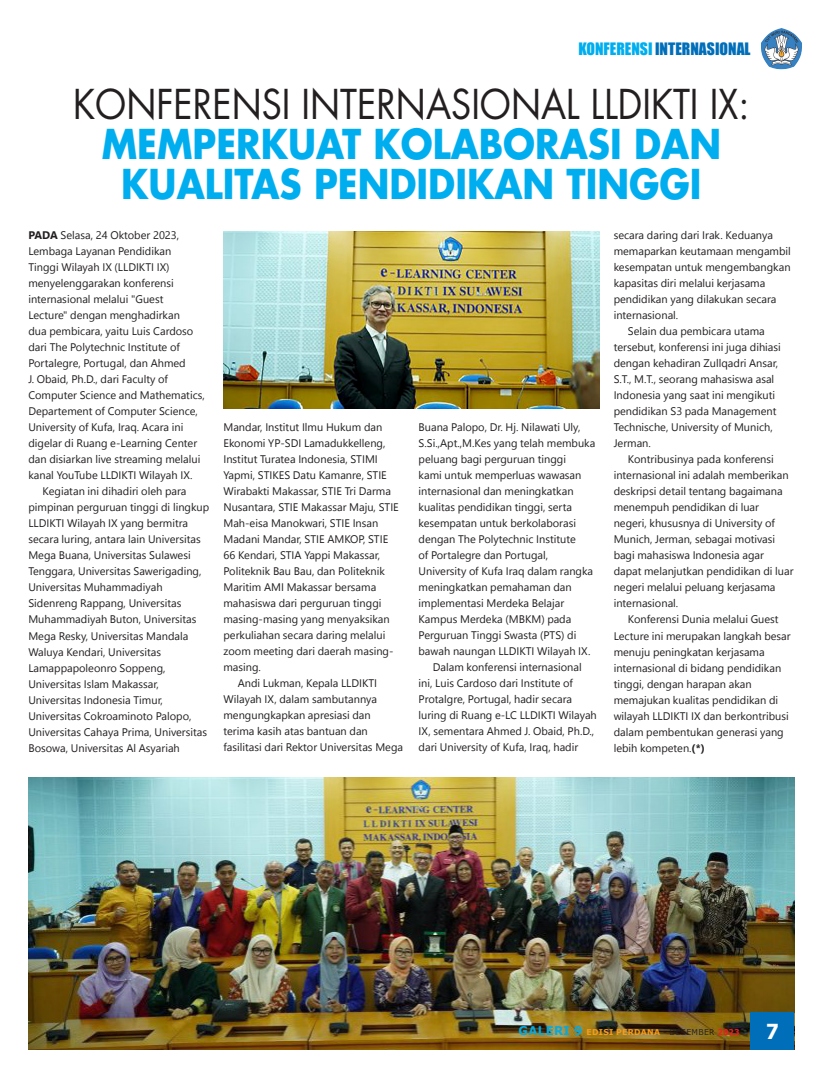
<style>
.page{position:relative;width:823px;height:1078px;background:#fff}
.page>*{position:absolute;margin:0;border:0;box-sizing:border-box;transform-origin:0 0}
.JUDUL_HL_6{font:700 40px/40px "Futura";color:#00aeef;text-align:center;scale:.9 1}
.JUDUL_HL_6-2{font:40px "Futura";color:#231f20;scale:.9 1}
.naskah{font:700 20.7px "Verdana";color:#fff;scale:.9 1}
.Body_text{font:15.7px "Impact";color:#006eb9}
.Body_text-2{font:11px/16px "Leelawadee UI";color:#231f20}
.t1{font:700 8px "Verdana";letter-spacing:.035em;color:#f89c1c}
.s1{color:#00aeef}
.s2{font-weight:700}
.s3{font-size:12px;color:#05aae0}
.s4{font-weight:400;color:#231f20}
.s5{color:#ee1d23}
</style>
<div class="page">
<img style="left:28px;top:777px;width:766px;height:272px">
<div style="left:750px;top:1011px;width:43px;height:38px;background:#006eb9"></div>
<img style="left:761px;top:28px;width:41px;height:42px">
<img style="left:223px;top:231px;width:376px;height:178px">
<p class="Body_text" style="left:578px;top:37px;width:174px"><span class="s1">KONFERENSI</span> INTERNASIONAL</p>
<p class="JUDUL_HL_6-2" style="left:73px;top:77px;width:752px">KONFERENSI INTERNASIONAL LLDIKTI IX:</p>
<p class="JUDUL_HL_6" style="left:102px;top:123px;width:689px">MEMPERKUAT KOLABORASI DAN<br>KUALITAS PENDIDIKAN TINGGI</p>
<p class="Body_text-2" style="left:28px;top:227px;width:178px"><span class="s2">PADA</span> Selasa, 24 Oktober 2023,<br>Lembaga Layanan Pendidikan<br>Tinggi Wilayah IX (LLDIKTI IX) menyelenggarakan konferensi internasional melalui "Guest<br>Lecture" dengan menghadirkan<br>dua pembicara, yaitu Luis Cardoso dari The Polytechnic Institute of<br>Portalegre, Portugal, dan Ahmed<br>J. Obaid, Ph.D., dari Faculty of<br>Computer Science and Mathematics,<br>Departement of Computer Science,<br>University of Kufa, Iraq. Acara ini digelar di Ruang e-Learning Center dan disiarkan live streaming melalui kanal YouTube LLDIKTI Wilayah IX.</p>
<p class="Body_text-2" style="left:28px;top:483px;width:182px;text-indent:14px">Kegiatan ini dihadiri oleh para pimpinan perguruan tinggi di lingkup LLDIKTI Wilayah IX yang bermitra secara luring, antara lain Universitas Mega Buana, Universitas Sulawesi Tenggara, Universitas Sawerigading, Universitas Muhammadiyah Sidenreng Rappang, Universitas Muhammadiyah Buton, Universitas Mega Resky, Universitas Mandala Waluya Kendari, Universitas Lamappapoleonro Soppeng, Universitas Islam Makassar, Universitas Indonesia Timur, Universitas Cokroaminoto Palopo, Universitas Cahaya Prima, Universitas Bosowa, Universitas Al Asyariah</p>
<p class="Body_text-2" style="left:223px;top:418px;width:177px">Mandar, Institut Ilmu Hukum dan<br>Ekonomi YP-SDI Lamadukkelleng,<br>Institut Turatea Indonesia, STIMI<br>Yapmi, STIKES Datu Kamanre, STIE<br>Wirabakti Makassar, STIE Tri Darma<br>Nusantara, STIE Makassar Maju, STIE<br>Mah-eisa Manokwari, STIE Insan<br>Madani Mandar, STIE AMKOP, STIE<br>66 Kendari, STIA Yappi Makassar,<br>Politeknik Bau Bau, dan Politeknik<br>Maritim AMI Makassar bersama mahasiswa dari perguruan tinggi masing-masing yang menyaksikan perkuliahan secara daring melalui zoom meeting dari daerah masing&shy;masing.</p>
<p class="Body_text-2" style="left:223px;top:674px;width:181px;text-indent:14px">Andi Lukman, Kepala LLDIKTI<br>Wilayah IX, dalam sambutannya mengungkapkan apresiasi dan terima kasih atas bantuan dan fasilitasi dari Rektor Universitas Mega</p>
<p class="Body_text-2" style="left:418px;top:418px;width:178px">Buana Palopo, Dr. Hj. Nilawati Uly,<br>S.Si.,Apt.,M.Kes yang telah membuka peluang bagi perguruan tinggi<br>kami untuk memperluas wawasan internasional dan meningkatkan kualitas pendidikan tinggi, serta kesempatan untuk berkolaborasi dengan The Polytechnic Institute<br>of Portalegre dan Portugal,<br>University of Kufa Iraq dalam rangka meningkatkan pemahaman dan implementasi Merdeka Belajar<br>Kampus Merdeka (MBKM) pada<br>Perguruan Tinggi Swasta (PTS) di bawah naungan LLDIKTI Wilayah IX.</p>
<p class="Body_text-2" style="left:418px;top:658px;width:180px;text-indent:14px">Dalam konferensi internasional ini, Luis Cardoso dari Institute of Protalgre, Portugal, hadir secara luring di Ruang e-LC LLDIKTI Wilayah IX, sementara Ahmed J. Obaid, Ph.D., dari University of Kufa, Iraq, hadir</p>
<p class="Body_text-2" style="left:613px;top:227px;width:178px">secara daring dari Irak. Keduanya memaparkan keutamaan mengambil kesempatan untuk mengembangkan kapasitas diri melalui kerjasama pendidikan yang dilakukan secara internasional.</p>
<p class="Body_text-2" style="left:613px;top:323px;width:168px;text-indent:14px">Selain dua pembicara utama tersebut, konferensi ini juga dihiasi dengan kehadiran Zullqadri Ansar,<br>S.T., M.T., seorang mahasiswa asal<br>Indonesia yang saat ini mengikuti pendidikan S3 pada Management<br>Technische, University of Munich,<br>Jerman.</p>
<p class="Body_text-2" style="left:613px;top:451px;width:181px;text-indent:14px">Kontribusinya pada konferensi internasional ini adalah memberikan deskripsi detail tentang bagaimana menempuh pendidikan di luar negeri, khususnya di University of<br>Munich, Jerman, sebagai motivasi bagi mahasiswa Indonesia agar dapat melanjutkan pendidikan di luar negeri melalui peluang kerjasama internasional.</p>
<p class="Body_text-2" style="left:613px;top:611px;width:178px;text-indent:14px">Konferensi Dunia melalui Guest<br>Lecture ini merupakan langkah besar menuju peningkatan kerjasama internasional di bidang pendidikan tinggi, dengan harapan akan memajukan kualitas pendidikan di wilayah LLDIKTI IX dan berkontribusi dalam pembentukan generasi yang lebih kompeten.<span class="s2">(*)</span></p>
<p class="t1" style="left:518px;top:1026px;width:222px"><span class="s3">GALERI 9</span> EDISI PERDANA <span class="s4">- DESEMBER</span> <span class="s5">2023</span></p>
<p class="naskah" style="left:765px;top:1016px;width:16px">7</p>
</div>
